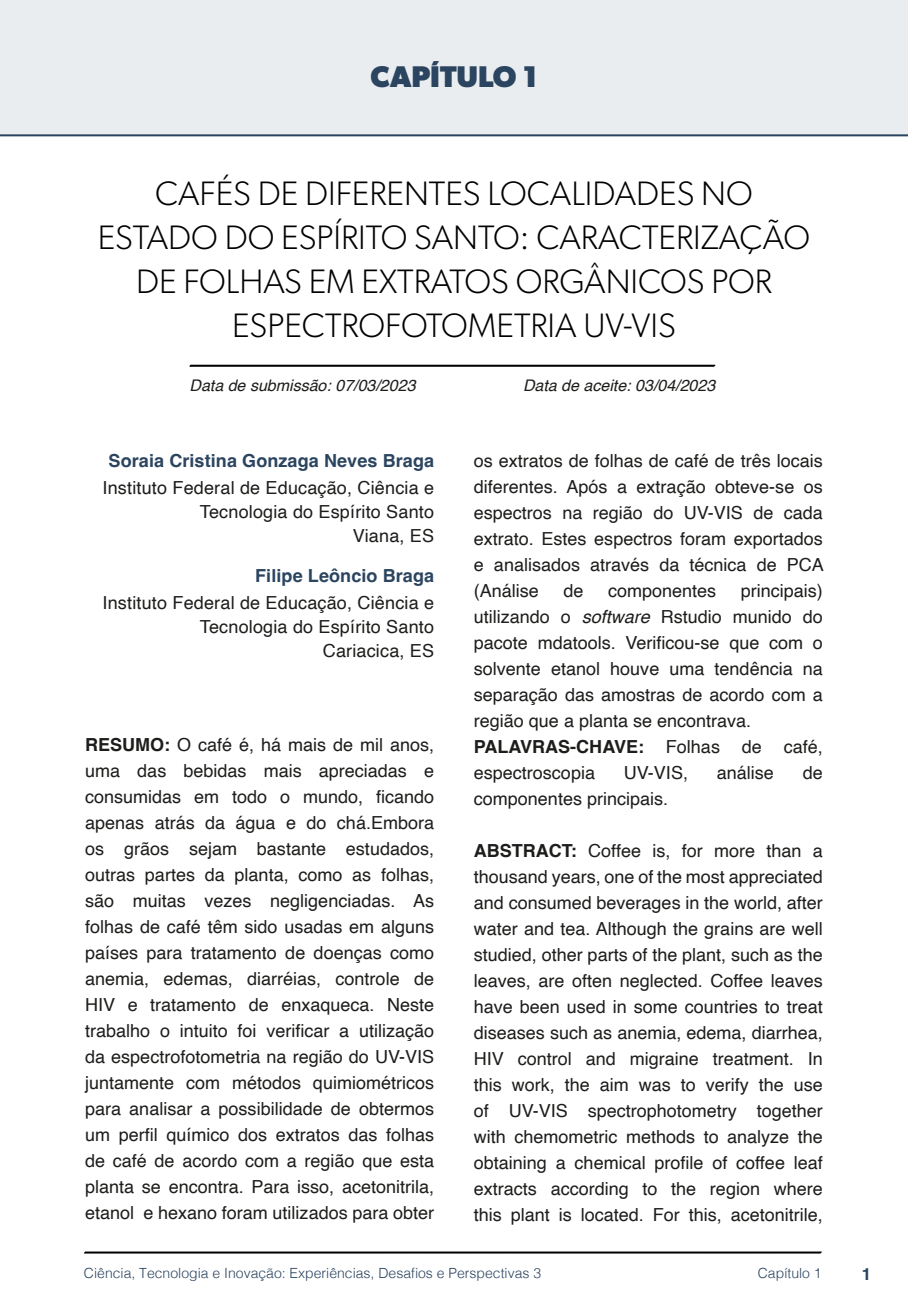
<style>
.page{position:relative;width:908px;height:1304px;background:#fff}
.page>*{position:absolute;margin:0;border:0;box-sizing:border-box;transform-origin:0 0}
.t1{font:300 34px/44px "Gibson";color:#000;text-align:center}
.t2{font:700 30px "Gibson";color:#2b445f}
.t3{font:18px/26px "Helvetica";color:#1d1d1b;text-align:justify}
.t4{font:700 18px "Helvetica";letter-spacing:.005em;color:#2b445f}
.t5{font:700 16.8px "Helvetica";color:#2b445f}
.t6{font:italic 16px "Helvetica";color:#1d1d1b}
.t7{font:300 14px "Helvetica";color:#2b445f}
.s1{font-weight:700}
.s2{font-style:italic}
</style>
<div class="page">
<svg style="left:84px;top:1251px;width:737px;height:3px"></svg>
<div style="left:0;top:0;width:907px;height:136px;background:#eaedf0"></div>
<svg style="left:189px;top:364px;width:526px;height:3px"></svg>
<div style="left:64px;top:74px;width:61px;height:54px;background:#eaedf0"></div>
<h2 class="t2" style="left:370px;top:58px;width:168px">CAPÍTULO 1</h2>
<h1 class="t1" style="left:98px;top:171px;width:713px">CAFÉS DE DIFERENTES LOCALIDADES NO ESTADO DO ESPÍRITO SANTO: CARACTERIZAÇÃO DE FOLHAS EM EXTRATOS ORGÂNICOS POR ESPECTROFOTOMETRIA UV-VIS</h1>
<p class="t6" style="left:189px;top:373px;width:227px">Data de submissão: 07/03/2023</p>
<p class="t4" style="left:109px;top:450px;width:327px">Soraia Cristina Gonzaga Neves Braga</p>
<p class="t3" style="left:102px;top:477px;width:333px;line-height:24px;text-align:right">Instituto Federal de Educação, Ciência e<br>Tecnologia do Espírito Santo<br>Viana, ES</p>
<p class="t4" style="left:255px;top:564px;width:180px">Filipe Leôncio Braga</p>
<p class="t3" style="left:102px;top:591px;width:333px;line-height:24px;text-align:right">Instituto Federal de Educação, Ciência e<br>Tecnologia do Espírito Santo<br>Cariacica, ES</p>
<p class="t3" style="left:85px;top:732px;width:350px"><span class="s1">RESUMO:</span> O café é, há mais de mil anos, uma das bebidas mais apreciadas e consumidas em todo o mundo, ficando apenas atrás da água e do chá.Embora os grãos sejam bastante estudados, outras partes da planta, como as folhas, são muitas vezes negligenciadas. As folhas de café têm sido usadas em alguns países para tratamento de doenças como anemia, edemas, diarréias, controle de HIV e tratamento de enxaqueca. Neste trabalho o intuito foi verificar a utilização da espectrofotometria na região do UV-VIS juntamente com métodos quimiométricos para analisar a possibilidade de obtermos um perfil químico dos extratos das folhas de café de acordo com a região que esta planta se encontra. Para isso, acetonitrila, etanol e hexano foram utilizados para obter</p>
<p class="t6" style="left:523px;top:373px;width:194px">Data de aceite: 03/04/2023</p>
<p class="t3" style="left:473px;top:448px;width:351px">os extratos de folhas de café de três locais diferentes. Após a extração obteve-se os espectros na região do UV-VIS de cada extrato. Estes espectros foram exportados e analisados através da técnica de PCA (Análise</p>
<p class="t3" style="left:473px;top:578px;width:350px;text-align:left;text-indent:267px">principais) utilizando o <span class="s2">software</span> Rstudio munido do pacote mdatools. Verificou-se que com o solvente etanol houve uma tendência na separação das amostras de acordo com a região que a planta se encontrava.<br><span class="s1">PALAVRAS-CHAVE:</span> Folhas de café, espectroscopia</p>
<p class="t3" style="left:563px;top:578px;width:22px">de</p>
<p class="t3" style="left:607px;top:578px;width:110px">componentes</p>
<p class="t3" style="left:623px;top:760px;width:66px">UV-VIS,</p>
<p class="t3" style="left:716px;top:760px;width:59px">análise</p>
<p class="t3" style="left:802px;top:760px;width:22px">de</p>
<p class="t3" style="left:473px;top:786px;width:196px">componentes principais.</p>
<p class="t3" style="left:473px;top:838px;width:350px"><span class="s1">ABSTRACT:</span> Coffee is, for more than a thousand years, one of the most appreciated and consumed beverages in the world, after water and tea. Although the grains are well studied, other parts of the plant, such as the leaves, are often neglected. Coffee leaves have been used in some countries to treat diseases such as anemia, edema, diarrhea, HIV control and migraine treatment. In this work, the aim was to verify the use of UV-VIS spectrophotometry together with chemometric methods to analyze the obtaining a chemical profile of coffee leaf extracts according to the region where this plant is located. For this, acetonitrile,</p>
<p class="t7" style="left:84px;top:1261px;width:458px">Ciência, Tecnologia e Inovação: Experiências, Desafios e Perspectivas 3</p>
<p class="t7" style="left:757px;top:1261px;width:65px">Capítulo 1</p>
<p class="t5" style="left:861px;top:1264px;width:11px">1</p>
</div>
